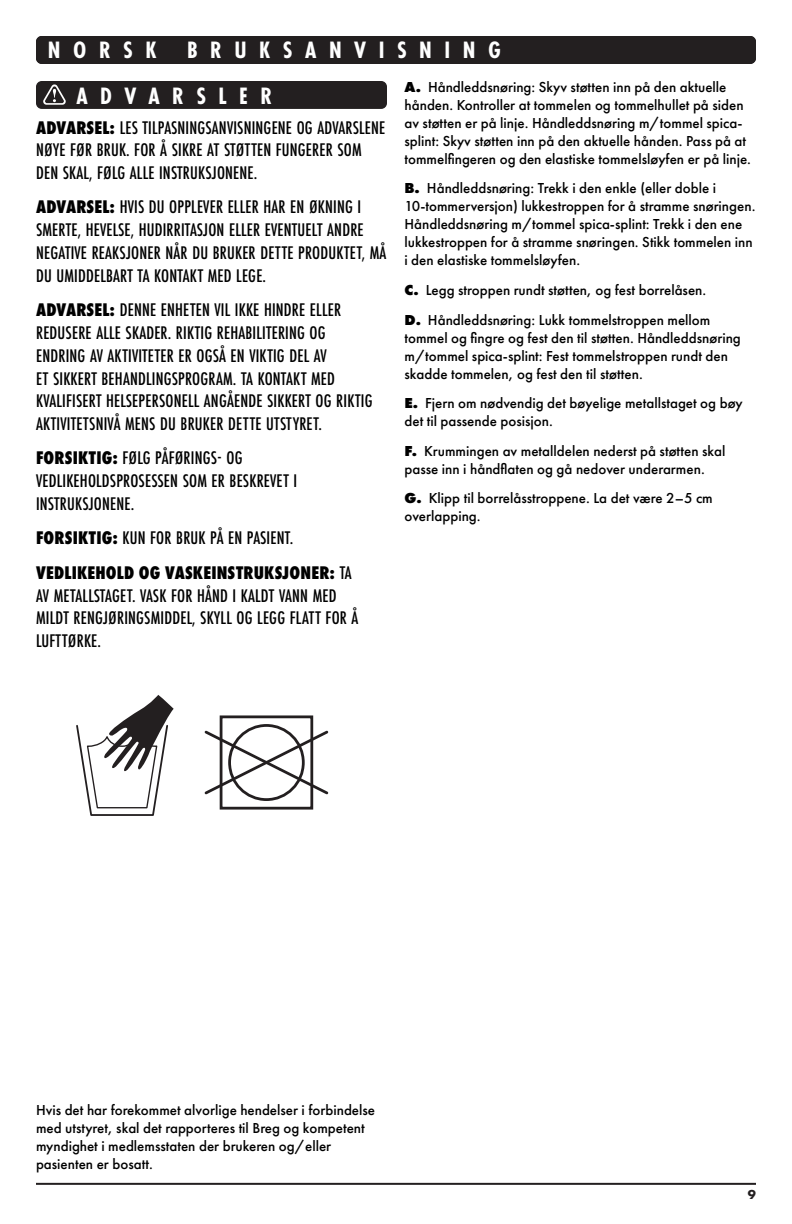
<style>
.page{position:relative;width:792px;height:1224px;background:#fff}
.page>*{position:absolute;margin:0;border:0;box-sizing:border-box;transform-origin:0 0}
.Page_title{font:700 24.6px "Futura PT Cond";letter-spacing:.51em;color:#fff}
.Caution{font:500 19px/22.8px "Futura PT Cond";letter-spacing:.01em;color:#000}
.Body_text{font:500 15px/18px "Futura PT";color:#000}
.t1{font:700 13.6px "Futura PT";color:#231f20}
.s1{font-weight:800}
</style>
<div class="page">
<div style="left:36px;top:36px;width:720px;height:28px;background:#231f20;border-radius:6px"></div>
<div style="left:36px;top:81px;width:351px;height:28px;background:#231f20;border-radius:6px"></div>
<svg style="left:43px;top:84px;width:23px;height:21px"></svg>
<hr style="left:36px;top:1183px;width:720px;height:2px;background:#231f20">
<svg style="left:76px;top:695px;width:98px;height:121px"></svg>
<div style="left:220px;top:715px;width:93px;height:95px;border:3px solid #231f20"></div>
<div style="left:228px;top:724px;width:77px;height:77px;border:3px solid #231f20;border-radius:50%"></div>
<svg style="left:204px;top:728px;width:125px;height:69px"></svg>
<p class="Page_title" style="left:48px;top:36px;width:455px">NORSK BRUKSANVISNING</p>
<p class="Page_title" style="left:76px;top:82px;width:197px">ADVARSLER</p>
<p class="Body_text" style="left:404px;top:78px;width:348px"><span class="s1">A.</span> Håndleddsnøring: Skyv støtten inn på den aktuelle hånden. Kontroller at tommelen og tommelhullet på siden av støtten er på linje. Håndleddsnøring m/tommel spica&shy;splint: Skyv støtten inn på den aktuelle hånden. Pass på at tommelfingeren og den elastiske tommelsløyfen er på linje.</p>
<p class="Body_text" style="left:404px;top:179px;width:353px"><span class="s1">B.</span> Håndleddsnøring: Trekk i den enkle (eller doble i 10-tommerversjon) lukkestroppen for å stramme snøringen.<br>Håndleddsnøring m/tommel spica-splint: Trekk i den ene lukkestroppen for å stramme snøringen. Stikk tommelen inn i den elastiske tommelsløyfen.</p>
<p class="Body_text" style="left:404px;top:281px;width:303px"><span class="s1">C.</span> Legg stroppen rundt støtten, og fest borrelåsen.</p>
<p class="Body_text" style="left:404px;top:311px;width:338px"><span class="s1">D.</span> Håndleddsnøring: Lukk tommelstroppen mellom tommel og fingre og fest den til støtten. Håndleddsnøring m/tommel spica-splint: Fest tommelstroppen rundt den skadde tommelen, og fest den til støtten.</p>
<p class="Body_text" style="left:404px;top:394px;width:340px"><span class="s1">E.</span> Fjern om nødvendig det bøyelige metallstaget og bøy det til passende posisjon.</p>
<p class="Body_text" style="left:404px;top:442px;width:322px"><span class="s1">F.</span> Krummingen av metalldelen nederst på støtten skal passe inn i håndflaten og gå nedover underarmen.</p>
<p class="Body_text" style="left:404px;top:489px;width:310px"><span class="s1">G.</span> Klipp til borrelåsstroppene. La det være 2–5 cm overlapping.</p>
<p class="Caution" style="left:36px;top:116px;width:351px"><span class="s1">ADVARSEL:</span> LES TILPASNINGSANVISNINGENE OG ADVARSLENE<br>NØYE FØR BRUK. FOR Å SIKRE AT STØTTEN FUNGERER SOM<br>DEN SKAL, FØLG ALLE INSTRUKSJONENE.</p>
<p class="Caution" style="left:36px;top:196px;width:352px"><span class="s1">ADVARSEL:</span> HVIS DU OPPLEVER ELLER HAR EN ØKNING I SMERTE, HEVELSE, HUDIRRITASJON ELLER EVENTUELT ANDRE NEGATIVE REAKSJONER NÅR DU BRUKER DETTE PRODUKTET, MÅ DU UMIDDELBART TA KONTAKT MED LEGE.</p>
<p class="Caution" style="left:36px;top:298px;width:338px"><span class="s1">ADVARSEL:</span> DENNE ENHETEN VIL IKKE HINDRE ELLER REDUSERE ALLE SKADER. RIKTIG REHABILITERING OG ENDRING AV AKTIVITETER ER OGSÅ EN VIKTIG DEL AV<br>ET SIKKERT BEHANDLINGSPROGRAM. TA KONTAKT MED KVALIFISERT HELSEPERSONELL ANGÅENDE SIKKERT OG RIKTIG AKTIVITETSNIVÅ MENS DU BRUKER DETTE UTSTYRET.</p>
<p class="Caution" style="left:36px;top:447px;width:263px"><span class="s1">FORSIKTIG:</span> FØLG PÅFØRINGS- OG<br>VEDLIKEHOLDSPROSESSEN SOM ER BESKREVET I<br>INSTRUKSJONENE.</p>
<p class="Caution" style="left:36px;top:527px;width:259px"><span class="s1">FORSIKTIG:</span> KUN FOR BRUK PÅ EN PASIENT.</p>
<p class="Caution" style="left:36px;top:561px;width:324px"><span class="s1">VEDLIKEHOLD OG VASKEINSTRUKSJONER:</span> TA AV METALLSTAGET. VASK FOR HÅND I KALDT VANN MED MILDT RENGJØRINGSMIDDEL, SKYLL OG LEGG FLATT FOR Å LUFTTØRKE.</p>
<p class="Body_text" style="left:36px;top:1101px;width:341px">Hvis det har forekommet alvorlige hendelser i forbindelse med utstyret, skal det rapporteres til Breg og kompetent myndighet i medlemsstaten der brukeren og/eller pasienten er bosatt.</p>
<p class="t1" style="left:748px;top:1186px;width:10px">9</p>
</div>
